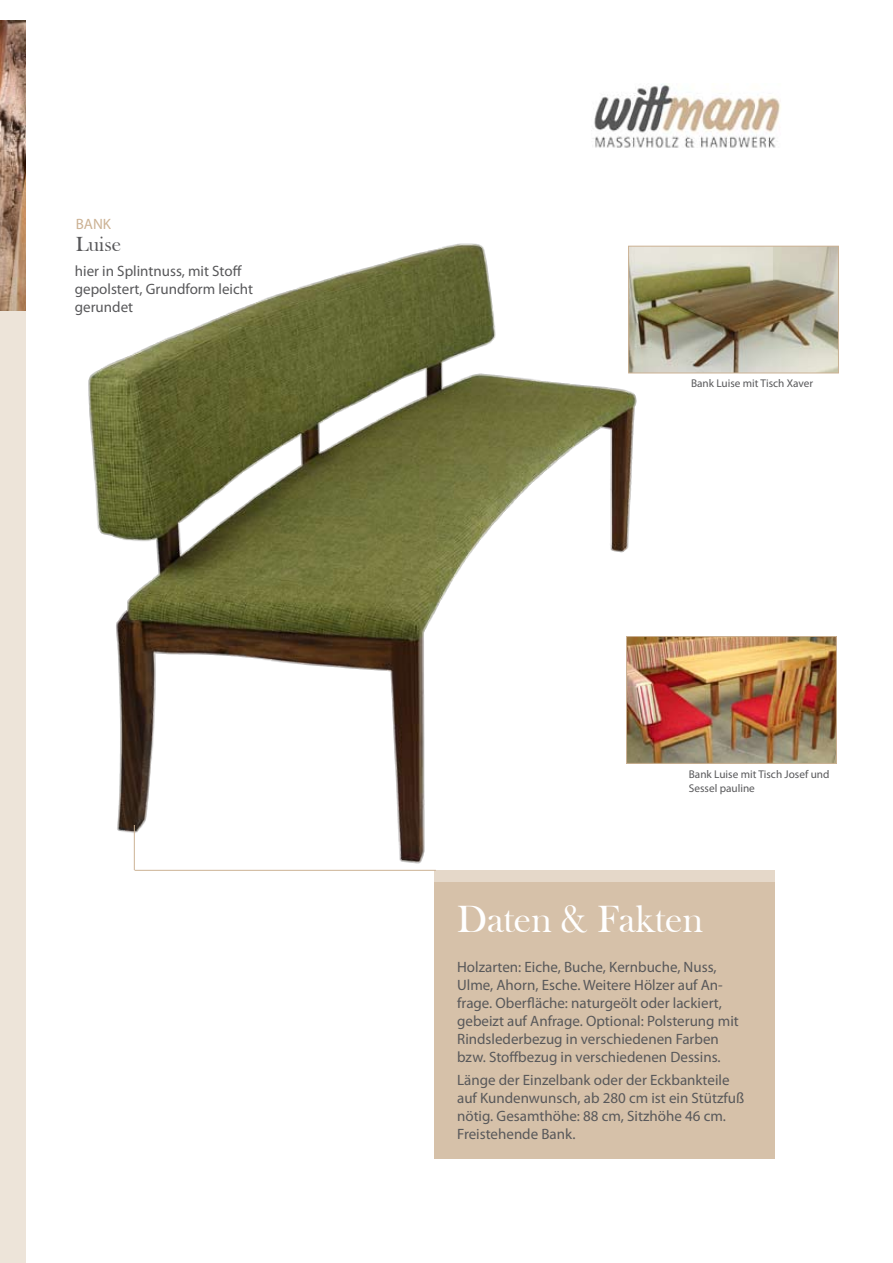
<style>
.page{position:relative;width:893px;height:1263px;background:#fff}
.page>*{position:absolute;margin:0;border:0;box-sizing:border-box;transform-origin:0 0}
.t1{font:39px "Bask Old Face";color:#fff}
.t2{font:21px "Bask Old Face";color:#58585a}
.t3{font:15px/18px "Myriad Pro";color:#58585a}
.t4{font:15px "Myriad Pro";color:#ccb294}
.t5{font:11.25px/13.5px "Myriad Pro";color:#58585a}
</style>
<div class="page">
<img style="left:88px;top:243px;width:564px;height:640px">
<div style="left:0;top:21px;width:26px;height:1242px;background:#ede4d9"></div>
<img style="left:593px;top:84px;width:188px;height:63px">
<img style="left:628px;top:638px;width:207px;height:124px">
<div style="left:626px;top:636px;width:211px;height:128px;border:1px solid #ccb294"></div>
<img style="left:630px;top:248px;width:207px;height:123px">
<div style="left:628px;top:246px;width:211px;height:127px;border:1px solid #ccb294"></div>
<div style="left:435px;top:870px;width:340px;height:288px;background:#e5d8c9"></div>
<div style="left:435px;top:882px;width:340px;height:277px;background:#d6c1a9"></div>
<hr style="left:135px;top:870px;width:301px;height:1px;background:#ccb294">
<hr style="left:134px;top:825px;width:1px;height:45px;background:#ccb294">
<img style="left:0;top:21px;width:26px;height:289px">
<p class="t4" style="left:76px;top:215px;width:37px">BANK</p>
<h2 class="t2" style="left:76px;top:232px;width:47px">Luise</h2>
<p class="t3" style="left:75px;top:262px;width:180px">hier in Splintnuss, mit Stoff gepolstert, Grundform leicht gerundet</p>
<p class="t5" style="left:691px;top:376px;width:124px">Bank Luise mit Tisch Xaver</p>
<p class="t5" style="left:689px;top:767px;width:142px">Bank Luise mit Tisch Josef und<br>Sessel pauline</p>
<h1 class="t1" style="left:457px;top:897px;width:247px">Daten &amp; Fakten</h1>
<p class="t3" style="left:457px;top:958px;width:283px">Holzarten: Eiche, Buche, Kernbuche, Nuss, Ulme, Ahorn, Esche. Weitere Hölzer auf An&shy;frage. Oberfläche: naturgeölt oder lackiert, gebeizt auf Anfrage. Optional: Polsterung mit Rindslederbezug in verschiedenen Farben bzw. Stoffbezug in verschiedenen Dessins.</p>
<p class="t3" style="left:457px;top:1070px;width:289px">Länge der Einzelbank oder der Eckbankteile auf Kundenwunsch, ab 280 cm ist ein Stützfuß nötig. Gesamthöhe: 88 cm, Sitzhöhe 46 cm.<br>Freistehende Bank.</p>
</div>
